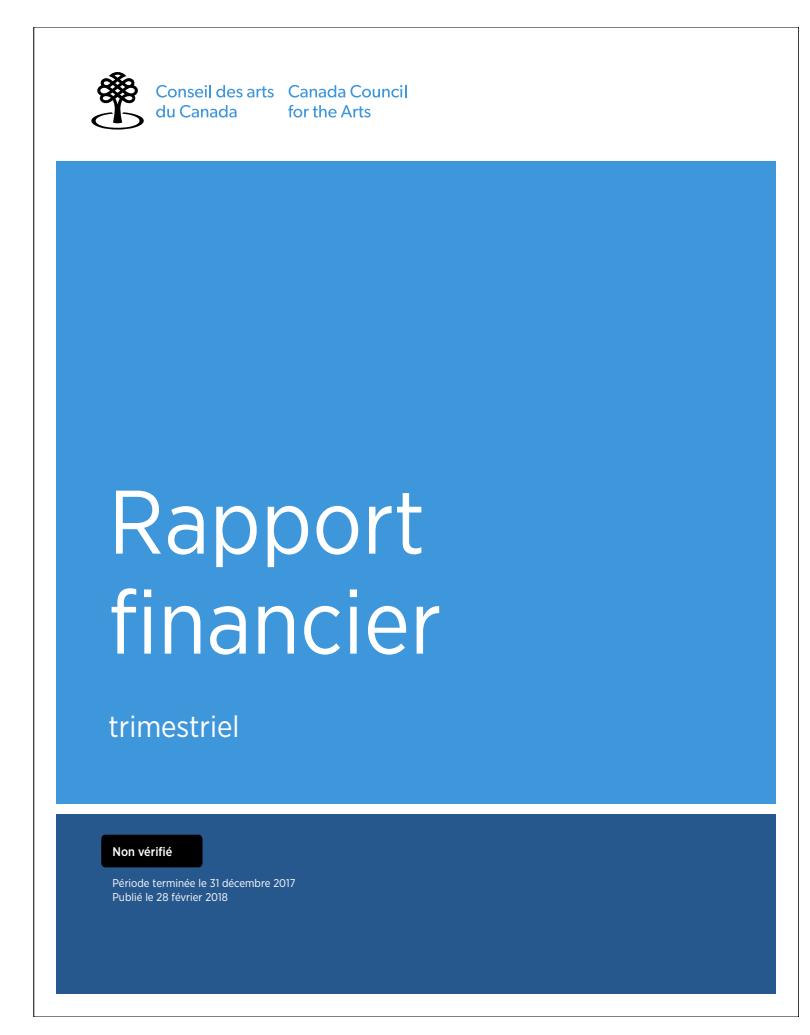
<style>
.page{position:relative;width:810px;height:1035px;background:#fff}
.page>*{position:absolute;margin:0;border:0;box-sizing:border-box;transform-origin:0 0}
.t1{font:90px/100px "Gotham Narrow";color:#fff}
.t2{font:30px "Gotham Narrow";color:#fff}
.t3{font:500 12.5px "Gotham Narrow";color:#fff}
.t4{font:11.25px/13.5px "Gotham Narrow";color:#fff}
</style>
<div class="page">
<div style="left:56px;top:161px;width:720px;height:643px;background:#3e96db"></div>
<div style="left:56px;top:815px;width:720px;height:179px;background:#27588d"></div>
<div style="left:101px;top:835px;width:101px;height:32px;background:#000"></div>
<svg style="left:289px;top:85px;width:117px;height:13px"></svg>
<svg style="left:288px;top:105px;width:83px;height:13px"></svg>
<svg style="left:156px;top:85px;width:118px;height:13px"></svg>
<svg style="left:156px;top:105px;width:81px;height:13px"></svg>
<svg style="left:91px;top:72px;width:53px;height:58px"></svg>
<h1 class="t1" style="left:108px;top:470px;width:335px">Rapport financier</h1>
<h2 class="t2" style="left:108px;top:708px;width:133px">trimestriel</h2>
<p class="t3" style="left:113px;top:844px;width:61px">Non vérifié</p>
<p class="t4" style="left:112px;top:876px;width:184px">Période terminée le 31 décembre 2017<br>Publié le 28 février 2018</p>
</div>
